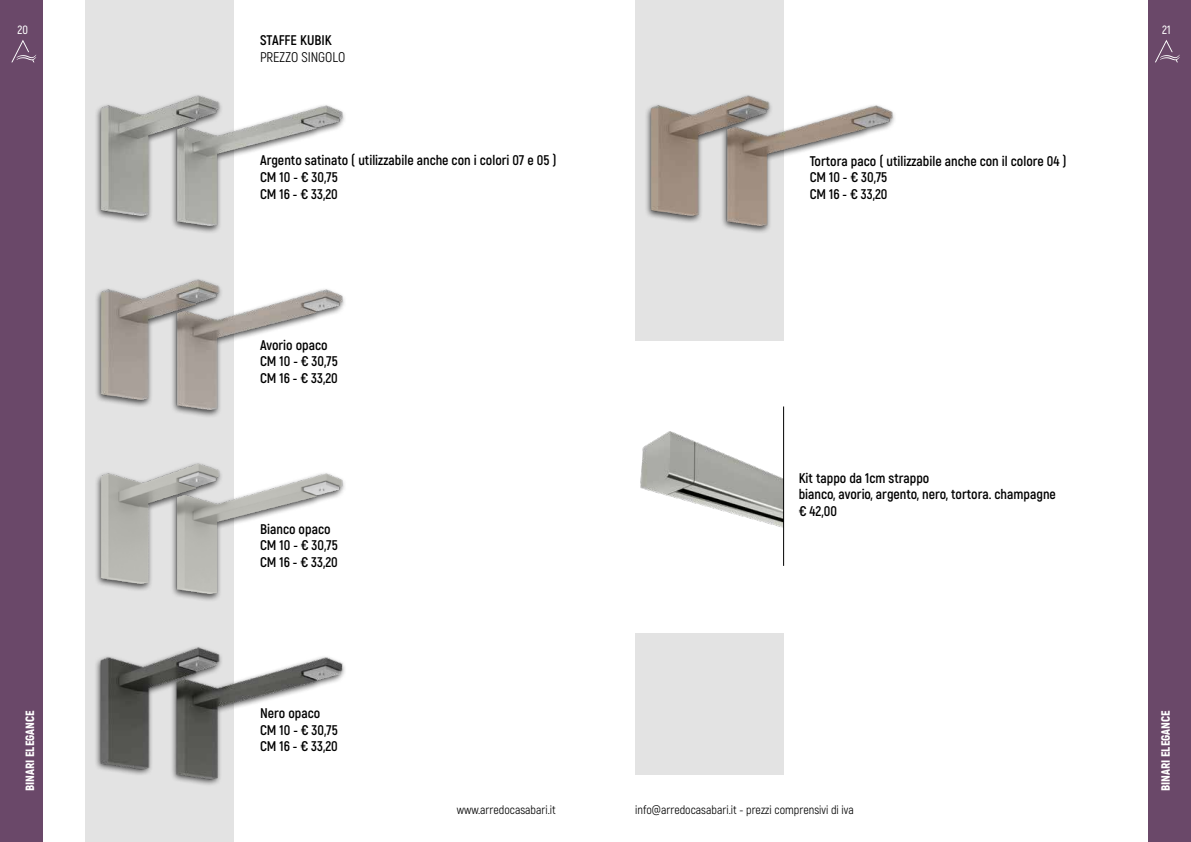
<style>
.page{position:relative;width:1191px;height:842px;background:#fff}
.page>*{position:absolute;margin:0;border:0;box-sizing:border-box;transform-origin:0 0}
.t1{font:700 14px/16.8px "Akrobat";color:#000}
.t2{font:14px "Akrobat";color:#000}
.t3{font:12px "Akrobat";color:#000}
.t4{font:900 12px "Akrobat";color:#fff}
.t5{font:600 12px "Akrobat";color:#fff}
</style>
<div class="page">
<div style="left:1148px;top:0;width:43px;height:842px;background:#6a4869"></div>
<div style="left:0;top:0;width:43px;height:842px;background:#6a4869"></div>
<div style="left:85px;top:0;width:148px;height:842px;background:#e3e3e3"></div>
<img style="left:96px;top:40px;width:249px;height:184px">
<img style="left:96px;top:671px;width:249px;height:171px">
<img style="left:96px;top:224px;width:249px;height:184px">
<img style="left:96px;top:408px;width:249px;height:263px">
<img style="left:640px;top:431px;width:143px;height:97px">
<hr style="left:783px;top:406px;width:1px;height:160px;background:#000">
<div style="left:635px;top:0;width:148px;height:341px;background:#e3e3e3"></div>
<div style="left:635px;top:633px;width:148px;height:141px;background:#e3e3e3"></div>
<img style="left:646px;top:40px;width:249px;height:263px">
<svg style="left:11px;top:40px;width:25px;height:22px"></svg>
<svg style="left:1155px;top:40px;width:24px;height:22px"></svg>
<p class="t5" style="left:18px;top:23px;width:12px">20</p>
<p class="t5" style="left:1162px;top:23px;width:10px">21</p>
<p class="t1" style="left:260px;top:32px;width:73px">STAFFE KUBIK</p>
<p class="t2" style="left:260px;top:49px;width:87px">PREZZO SINGOLO</p>
<p class="t1" style="left:260px;top:152px;width:298px">Argento satinato ( utilizzabile anche con i colori 07 e 05 )<br>CM 10 - € 30,75<br>CM 16 - € 33,20</p>
<p class="t1" style="left:260px;top:336px;width:79px">Avorio opaco<br>CM 10 - € 30,75<br>CM 16 - € 33,20</p>
<p class="t1" style="left:260px;top:520px;width:79px">Bianco opaco<br>CM 10 - € 30,75<br>CM 16 - € 33,20</p>
<p class="t1" style="left:809px;top:152px;width:258px">Tortora paco ( utilizzabile anche con il colore 04 )<br>CM 10 - € 30,75<br>CM 16 - € 33,20</p>
<p class="t1" style="left:798px;top:469px;width:259px">Kit tappo da 1cm strappo<br>bianco, avorio, argento, nero, tortora. champagne € 42,00</p>
<p class="t1" style="left:260px;top:704px;width:79px">Nero opaco<br>CM 10 - € 30,75<br>CM 16 - € 33,20</p>
<p class="t4" style="left:22px;top:791px;width:82px;rotate:-90deg">BINARI ELEGANCE</p>
<p class="t4" style="left:1157px;top:791px;width:82px;rotate:-90deg">BINARI ELEGANCE</p>
<p class="t3" style="left:457px;top:802px;width:100px">www.arredocasabari.it</p>
<p class="t3" style="left:635px;top:802px;width:220px">info@arredocasabari.it - prezzi comprensivi di iva</p>
</div>
